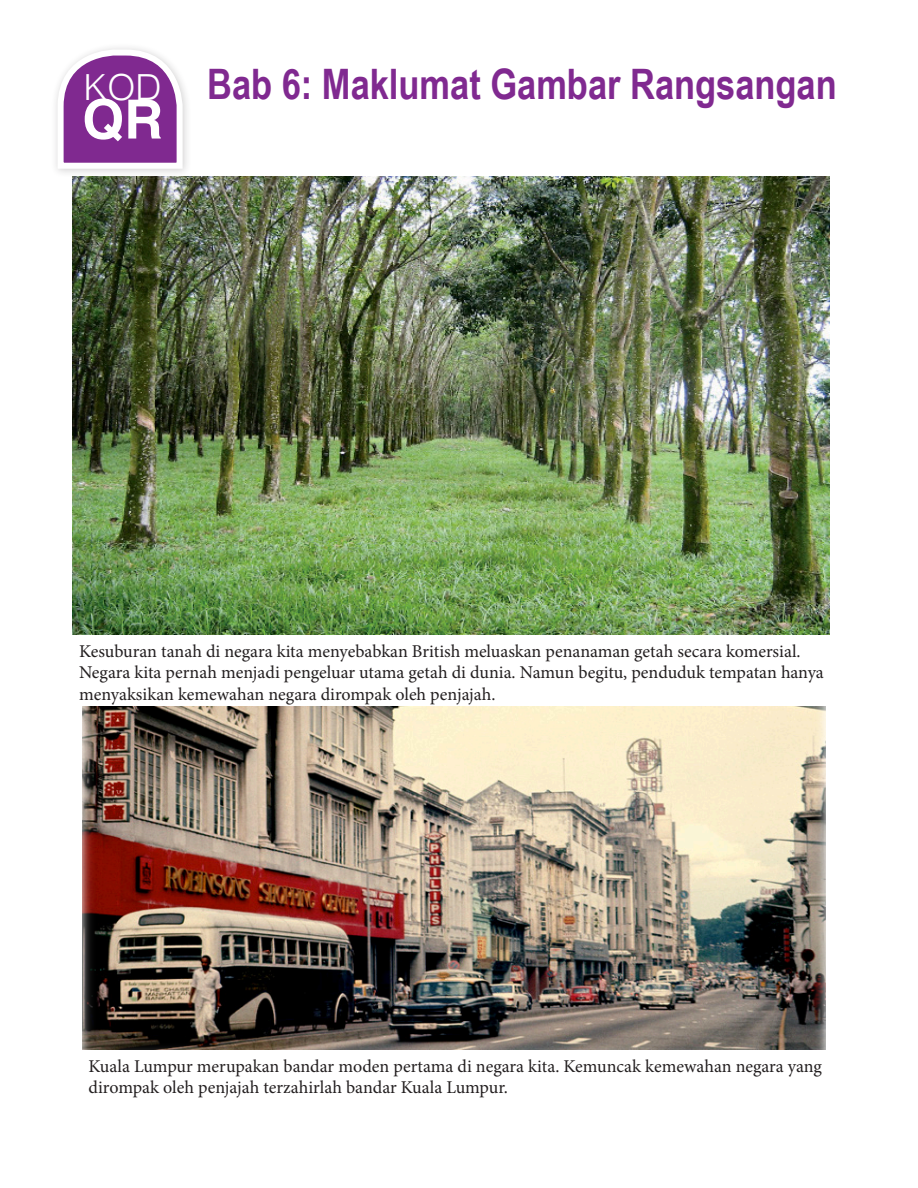
<style>
.page{position:relative;width:918px;height:1188px;background:#fff}
.page>*{position:absolute;margin:0;border:0;box-sizing:border-box;transform-origin:0 0}
.t1{font:700 54px "Helvetica";color:#fff}
.t2{font:700 42px "Arial Narrow";color:#802990}
.t3{font:300 36px "Helvetica";color:#fff}
.t4{font:18px/21.6px "Minion Pro";color:#231f20}
</style>
<div class="page">
<svg style="left:55px;top:47px;width:131px;height:125px"></svg>
<img style="left:72px;top:176px;width:758px;height:459px">
<img style="left:82px;top:707px;width:743px;height:343px">
<p class="t3" style="left:84px;top:56px;width:80px">KOD</p>
<p class="t1" style="left:82px;top:76px;width:82px">QR</p>
<p class="t2" style="left:207px;top:52px;width:631px">Bab 6: Maklumat Gambar Rangsangan</p>
<p class="t4" style="left:79px;top:640px;width:746px">Kesuburan tanah di negara kita menyebabkan British meluaskan penanaman getah secara komersial.<br>Negara kita pernah menjadi pengeluar utama getah di dunia. Namun begitu, penduduk tempatan hanya menyaksikan kemewahan negara dirompak oleh penjajah.</p>
<p class="t4" style="left:89px;top:1055px;width:735px">Kuala Lumpur merupakan bandar moden pertama di negara kita. Kemuncak kemewahan negara yang dirompak oleh penjajah terzahirlah bandar Kuala Lumpur.</p>
</div>
